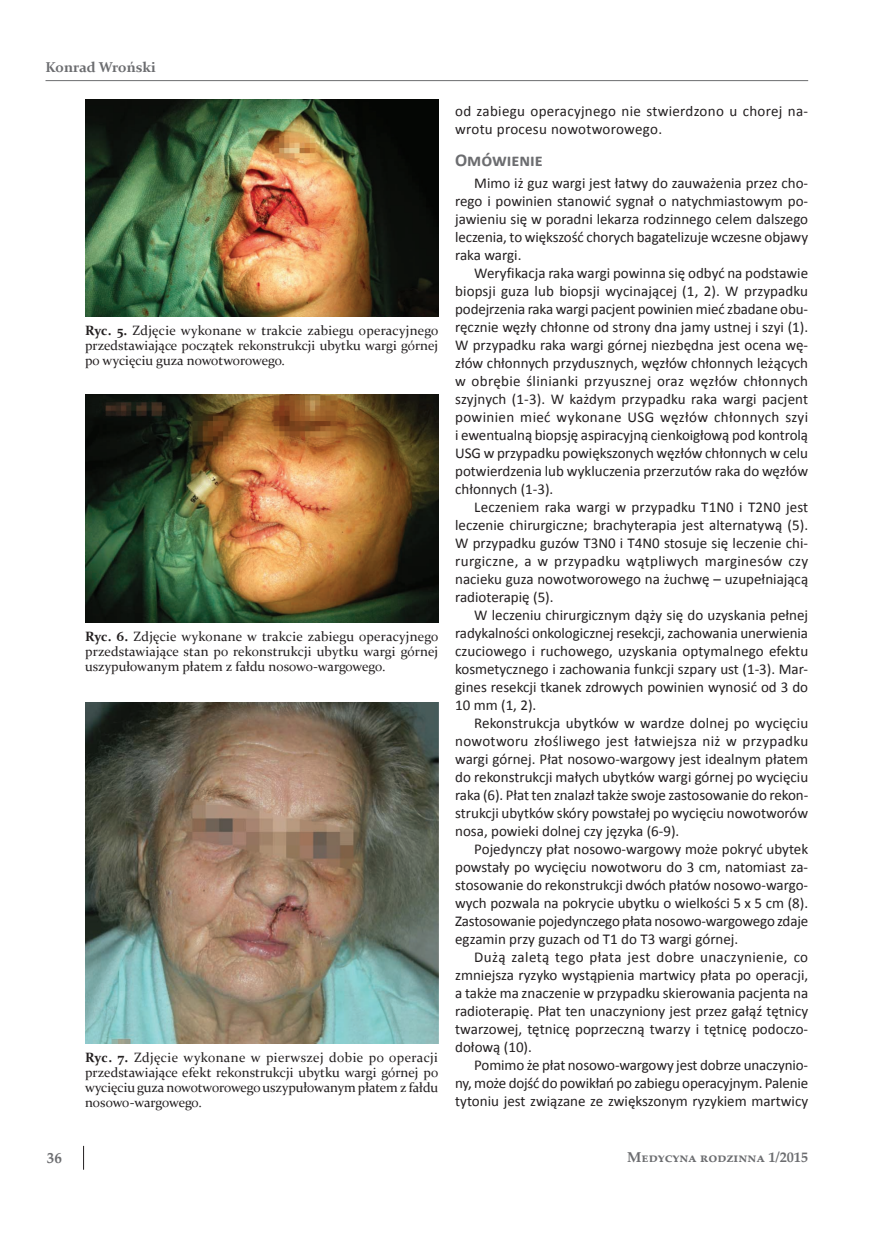
<style>
.page{position:relative;width:872px;height:1234px;background:#fff}
.page>*{position:absolute;margin:0;border:0;box-sizing:border-box;transform-origin:0 0}
.t1{font:700 18px "Calibri";color:#6c6d70}
.t2{font:15px/18px "Calibri";color:#231f20;text-align:justify}
.t3{font:15px/18px "Calibri";letter-spacing:.02em;color:#231f20}
.t4{font:700 15px "Palatino Linotype";color:#6c6d70}
.t5{font:700 14.25px "Palatino Linotype";color:#6c6d70}
.t6{font:700 14.25px "Constantia";color:#6c6d70}
.t7{font:13.5px/15px "Constantia";letter-spacing:-.005em;color:#231f20;text-align:justify}
.s1{font-weight:700}
</style>
<div class="page">
<hr style="left:45px;top:80px;width:763px;height:1px;background:#6c6d70">
<svg style="left:83px;top:1145px;width:1px;height:24px"></svg>
<img style="left:85px;top:394px;width:353px;height:228px">
<img style="left:85px;top:702px;width:353px;height:341px">
<img style="left:85px;top:100px;width:353px;height:216px">
<p class="t6" style="left:45px;top:57px;width:112px">Konrad Wroński</p>
<p class="t7" style="left:85px;top:322px;width:355px"><span class="s1">Ryc. 5.</span> Zdjęcie wykonane w trakcie zabiegu operacyjnego przedstawiające początek rekonstrukcji ubytku wargi górnej po wycięciu guza nowotworowego.</p>
<p class="t7" style="left:85px;top:628px;width:355px"><span class="s1">Ryc. 6.</span> Zdjęcie wykonane w trakcie zabiegu operacyjnego przedstawiające stan po rekonstrukcji ubytku wargi górnej uszypułowanym płatem z fałdu nosowo-wargowego.</p>
<p class="t7" style="left:85px;top:1048px;width:355px"><span class="s1">Ryc. 7.</span> Zdjęcie wykonane w pierwszej dobie po operacji przedstawiające efekt rekonstrukcji ubytku wargi górnej po wycięciu guza nowotworowego uszypułowanym płatem z fałdu nosowo-wargowego.</p>
<p class="t3" style="left:455px;top:102px;width:354px">od zabiegu operacyjnego nie stwierdzono u chorej na&shy;wrotu procesu nowotworowego.</p>
<p class="t1" style="left:455px;top:148px;width:89px">Omówienie</p>
<p class="t2" style="left:455px;top:174px;width:354px;text-indent:19px">Mimo iż guz wargi jest łatwy do zauważenia przez cho&shy;rego i powinien stanowić sygnał o natychmiastowym po&shy;jawieniu się w poradni lekarza rodzinnego celem dalszego leczenia, to większość chorych bagatelizuje wczesne objawy raka wargi.</p>
<p class="t2" style="left:455px;top:264px;width:354px;text-indent:19px">Weryfikacja raka wargi powinna się odbyć na podstawie biopsji guza lub biopsji wycinającej (1, 2). W przypadku podejrzenia raka wargi pacjent powinien mieć zbadane obu&shy;ręcznie węzły chłonne od strony dna jamy ustnej i szyi (1).<br>W przypadku raka wargi górnej niezbędna jest ocena wę&shy;złów chłonnych przydusznych, węzłów chłonnych leżących w obrębie ślinianki przyusznej oraz węzłów chłonnych szyjnych (1-3). W każdym przypadku raka wargi pacjent powinien mieć wykonane USG węzłów chłonnych szyi i ewentualną biopsję aspiracyjną cienkoigłową pod kontrolą USG w przypadku powiększonych węzłów chłonnych w celu potwierdzenia lub wykluczenia przerzutów raka do węzłów chłonnych (1-3).</p>
<p class="t2" style="left:455px;top:498px;width:354px;text-indent:19px">Leczeniem raka wargi w przypadku T1N0 i T2N0 jest leczenie chirurgiczne; brachyterapia jest alternatywą (5).<br>W przypadku guzów T3N0 i T4N0 stosuje się leczenie chi&shy;rurgiczne, a w przypadku wątpliwych marginesów czy nacieku guza nowotworowego na żuchwę – uzupełniającą radioterapię (5).</p>
<p class="t2" style="left:455px;top:606px;width:354px;text-indent:19px">W leczeniu chirurgicznym dąży się do uzyskania pełnej radykalności onkologicznej resekcji, zachowania unerwienia czuciowego i ruchowego, uzyskania optymalnego efektu kosmetycznego i zachowania funkcji szpary ust (1-3). Mar&shy;gines resekcji tkanek zdrowych powinien wynosić od 3 do 10 mm (1, 2).</p>
<p class="t2" style="left:455px;top:714px;width:354px;text-indent:19px">Rekonstrukcja ubytków w wardze dolnej po wycięciu nowotworu złośliwego jest łatwiejsza niż w przypadku wargi górnej. Płat nosowo-wargowy jest idealnym płatem do rekonstrukcji małych ubytków wargi górnej po wycięciu raka (6). Płat ten znalazł także swoje zastosowanie do rekon&shy;strukcji ubytków skóry powstałej po wycięciu nowotworów nosa, powieki dolnej czy języka (6-9).</p>
<p class="t2" style="left:455px;top:840px;width:354px;text-indent:19px">Pojedynczy płat nosowo-wargowy może pokryć ubytek powstały po wycięciu nowotworu do 3 cm, natomiast za&shy;stosowanie do rekonstrukcji dwóch płatów nosowo-wargo&shy;wych pozwala na pokrycie ubytku o wielkości 5 x 5 cm (8).<br>Zastosowanie pojedynczego płata nosowo-wargowego zdaje egzamin przy guzach od T1 do T3 wargi górnej.</p>
<p class="t2" style="left:455px;top:948px;width:354px;text-indent:19px">Dużą zaletą tego płata jest dobre unaczynienie, co zmniejsza ryzyko wystąpienia martwicy płata po operacji, a także ma znaczenie w przypadku skierowania pacjenta na radioterapię. Płat ten unaczyniony jest przez gałąź tętnicy twarzowej, tętnicę poprzeczną twarzy i tętnicę podoczo&shy;dołową (10).</p>
<p class="t2" style="left:455px;top:1056px;width:354px;text-indent:19px">Pomimo że płat nosowo-wargowy jest dobrze unaczynio&shy;ny, może dojść do powikłań po zabiegu operacyjnym. Palenie tytoniu jest związane ze zwiększonym ryzykiem martwicy</p>
<p class="t4" style="left:47px;top:1146px;width:17px">36</p>
<p class="t5" style="left:627px;top:1146px;width:182px">Medycyna rodzinna 1/2015</p>
</div>
